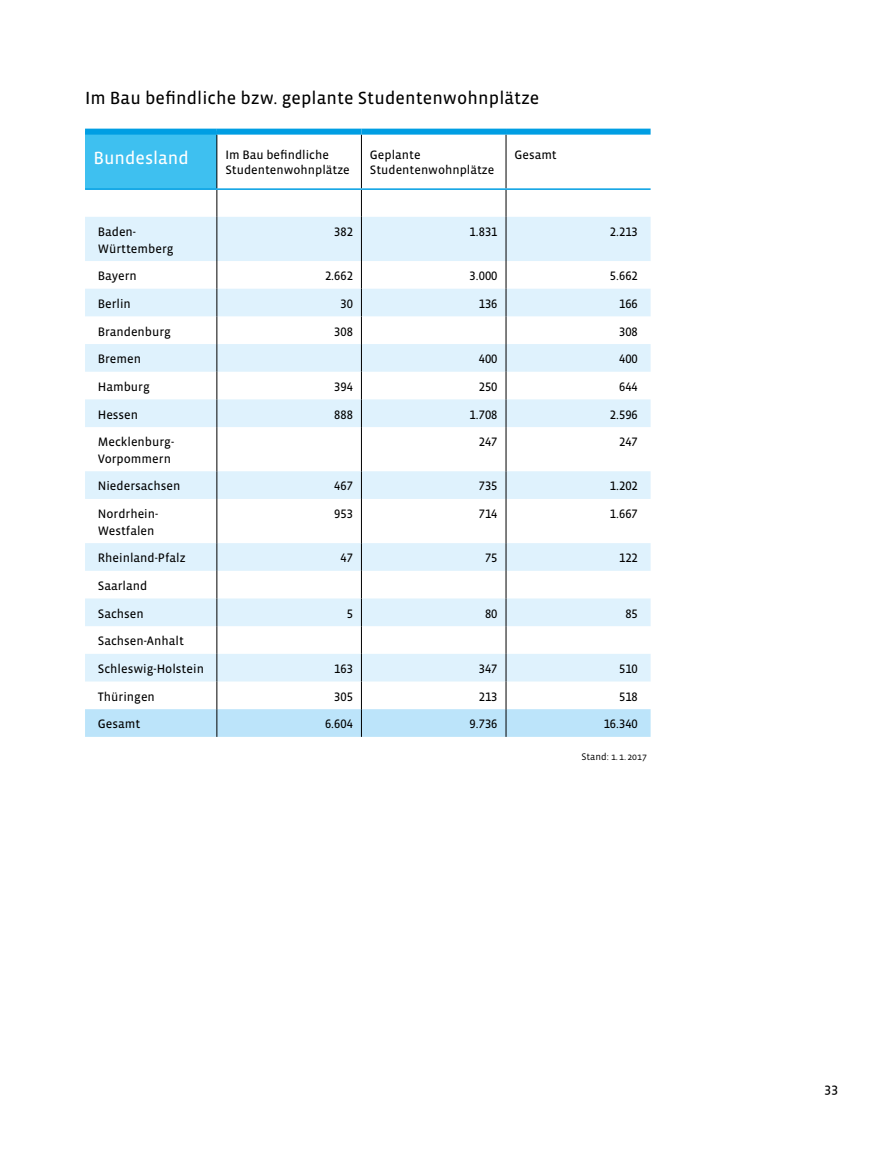
<style>
.page{position:relative;width:893px;height:1149px;background:#fff}
.page>*{position:absolute;margin:0;border:0;box-sizing:border-box;transform-origin:0 0}
.t1{font:18px "Vista Sans OT";letter-spacing:.005em;color:#000}
.t2{font:18px "Vista Sans OT";color:#fff}
.t3{font:13.5px "Vista Sans OT";color:#000}
.t4{font:12.6px/16.5px "Vista Sans OT";color:#000}
.t5{font:12.45px/15px "Vista Sans OT";color:#000}
.t6{font:9.75px "Vista Sans OT";color:#000}
</style>
<div class="page">
<div style="left:85px;top:132px;width:132px;height:57px;background:#3ec0f0"></div>
<svg style="left:85px;top:217px;width:566px;height:326px"></svg>
<hr style="left:217px;top:135px;width:1px;height:53px;background:#000">
<hr style="left:361px;top:135px;width:1px;height:53px;background:#000">
<hr style="left:506px;top:135px;width:1px;height:53px;background:#000">
<svg style="left:217px;top:190px;width:1px;height:27px"></svg>
<svg style="left:361px;top:190px;width:1px;height:27px"></svg>
<svg style="left:506px;top:190px;width:1px;height:27px"></svg>
<hr style="left:217px;top:217px;width:1px;height:44px;background:#000">
<hr style="left:361px;top:217px;width:1px;height:44px;background:#000">
<hr style="left:506px;top:217px;width:1px;height:44px;background:#000">
<svg style="left:217px;top:261px;width:1px;height:166px"></svg>
<svg style="left:361px;top:261px;width:1px;height:166px"></svg>
<svg style="left:506px;top:261px;width:1px;height:166px"></svg>
<hr style="left:217px;top:427px;width:1px;height:44px;background:#000">
<hr style="left:361px;top:427px;width:1px;height:44px;background:#000">
<hr style="left:506px;top:427px;width:1px;height:44px;background:#000">
<svg style="left:217px;top:471px;width:1px;height:28px"></svg>
<svg style="left:361px;top:471px;width:1px;height:28px"></svg>
<svg style="left:506px;top:471px;width:1px;height:28px"></svg>
<hr style="left:217px;top:499px;width:1px;height:44px;background:#000">
<hr style="left:361px;top:499px;width:1px;height:44px;background:#000">
<hr style="left:506px;top:499px;width:1px;height:44px;background:#000">
<svg style="left:85px;top:543px;width:566px;height:193px"></svg>
<hr style="left:85px;top:188px;width:132px;height:2px;background:#009ee3">
<hr style="left:217px;top:188px;width:144px;height:2px;background:#009ee3">
<hr style="left:361px;top:188px;width:145px;height:2px;background:#009ee3">
<hr style="left:506px;top:188px;width:145px;height:2px;background:#009ee3">
<div style="left:85px;top:129px;width:132px;height:6px;background:#009ee3"></div>
<div style="left:217px;top:129px;width:144px;height:6px;background:#009ee3"></div>
<div style="left:361px;top:129px;width:145px;height:6px;background:#009ee3"></div>
<div style="left:506px;top:129px;width:145px;height:6px;background:#009ee3"></div>
<h1 class="t1" style="left:85px;top:88px;width:456px">Im Bau befindliche bzw. geplante Studentenwohnplätze</h1>
<h1 class="t2" style="left:94px;top:149px;width:97px">Bundesland</h1>
<p class="t5" style="left:225px;top:148px;width:126px">Im Bau befindliche<br>Studentenwohnplätze</p>
<p class="t5" style="left:370px;top:148px;width:126px">Geplante<br>Studentenwohnplätze</p>
<p class="t5" style="left:514px;top:148px;width:44px">Gesamt</p>
<p class="t4" style="left:98px;top:224px;width:77px">Baden-<br>Württemberg</p>
<p class="t4" style="left:334px;top:224px;width:20px">382</p>
<p class="t4" style="left:470px;top:224px;width:29px">1.831</p>
<p class="t4" style="left:610px;top:224px;width:29px">2.213</p>
<p class="t4" style="left:98px;top:268px;width:41px">Bayern</p>
<p class="t4" style="left:325px;top:268px;width:29px">2.662</p>
<p class="t4" style="left:470px;top:268px;width:29px">3.000</p>
<p class="t4" style="left:610px;top:268px;width:29px">5.662</p>
<p class="t4" style="left:98px;top:295px;width:35px">Berlin</p>
<p class="t4" style="left:340px;top:295px;width:14px">30</p>
<p class="t4" style="left:479px;top:295px;width:20px">136</p>
<p class="t4" style="left:619px;top:295px;width:20px">166</p>
<p class="t4" style="left:98px;top:323px;width:75px">Brandenburg</p>
<p class="t4" style="left:334px;top:323px;width:20px">308</p>
<p class="t4" style="left:619px;top:323px;width:20px">308</p>
<p class="t4" style="left:98px;top:351px;width:45px">Bremen</p>
<p class="t4" style="left:479px;top:351px;width:20px">400</p>
<p class="t4" style="left:619px;top:351px;width:20px">400</p>
<p class="t4" style="left:98px;top:378px;width:54px">Hamburg</p>
<p class="t4" style="left:334px;top:378px;width:20px">394</p>
<p class="t4" style="left:479px;top:378px;width:20px">250</p>
<p class="t4" style="left:619px;top:378px;width:20px">644</p>
<p class="t4" style="left:98px;top:406px;width:42px">Hessen</p>
<p class="t4" style="left:334px;top:406px;width:20px">888</p>
<p class="t4" style="left:470px;top:406px;width:29px">1.708</p>
<p class="t4" style="left:610px;top:406px;width:29px">2.596</p>
<p class="t4" style="left:98px;top:434px;width:78px">Mecklenburg-<br>Vorpommern</p>
<p class="t4" style="left:479px;top:434px;width:20px">247</p>
<p class="t4" style="left:619px;top:434px;width:20px">247</p>
<p class="t4" style="left:98px;top:478px;width:84px">Niedersachsen</p>
<p class="t4" style="left:334px;top:478px;width:20px">467</p>
<p class="t4" style="left:479px;top:478px;width:20px">735</p>
<p class="t4" style="left:610px;top:478px;width:29px">1.202</p>
<p class="t4" style="left:98px;top:505px;width:62px">Nordrhein-<br>Westfalen</p>
<p class="t4" style="left:334px;top:505px;width:20px">953</p>
<p class="t4" style="left:479px;top:505px;width:20px">714</p>
<p class="t4" style="left:610px;top:505px;width:29px">1.667</p>
<p class="t4" style="left:98px;top:550px;width:89px">Rheinland-Pfalz</p>
<p class="t4" style="left:340px;top:550px;width:14px">47</p>
<p class="t4" style="left:485px;top:550px;width:14px">75</p>
<p class="t4" style="left:619px;top:550px;width:20px">122</p>
<p class="t4" style="left:98px;top:572px;width:51px;line-height:27.6px">Saarland<br>Sachsen</p>
<p class="t4" style="left:347px;top:605px;width:8px">5</p>
<p class="t4" style="left:485px;top:605px;width:14px">80</p>
<p class="t4" style="left:625px;top:605px;width:14px">85</p>
<p class="t4" style="left:98px;top:627px;width:108px;line-height:27.6px">Sachsen-Anhalt<br>Schleswig-Holstein</p>
<p class="t4" style="left:334px;top:660px;width:20px">163</p>
<p class="t4" style="left:479px;top:660px;width:20px">347</p>
<p class="t4" style="left:619px;top:660px;width:20px">510</p>
<p class="t4" style="left:98px;top:688px;width:59px">Thüringen</p>
<p class="t4" style="left:334px;top:688px;width:20px">305</p>
<p class="t4" style="left:479px;top:688px;width:20px">213</p>
<p class="t4" style="left:619px;top:688px;width:20px">518</p>
<p class="t4" style="left:98px;top:716px;width:44px">Gesamt</p>
<p class="t4" style="left:325px;top:716px;width:29px">6.604</p>
<p class="t4" style="left:470px;top:716px;width:29px">9.736</p>
<p class="t4" style="left:604px;top:716px;width:36px">16.340</p>
<p class="t6" style="left:581px;top:752px;width:67px">Stand: 1. 1. 2017</p>
<p class="t3" style="left:825px;top:1081px;width:15px">33</p>
</div>
